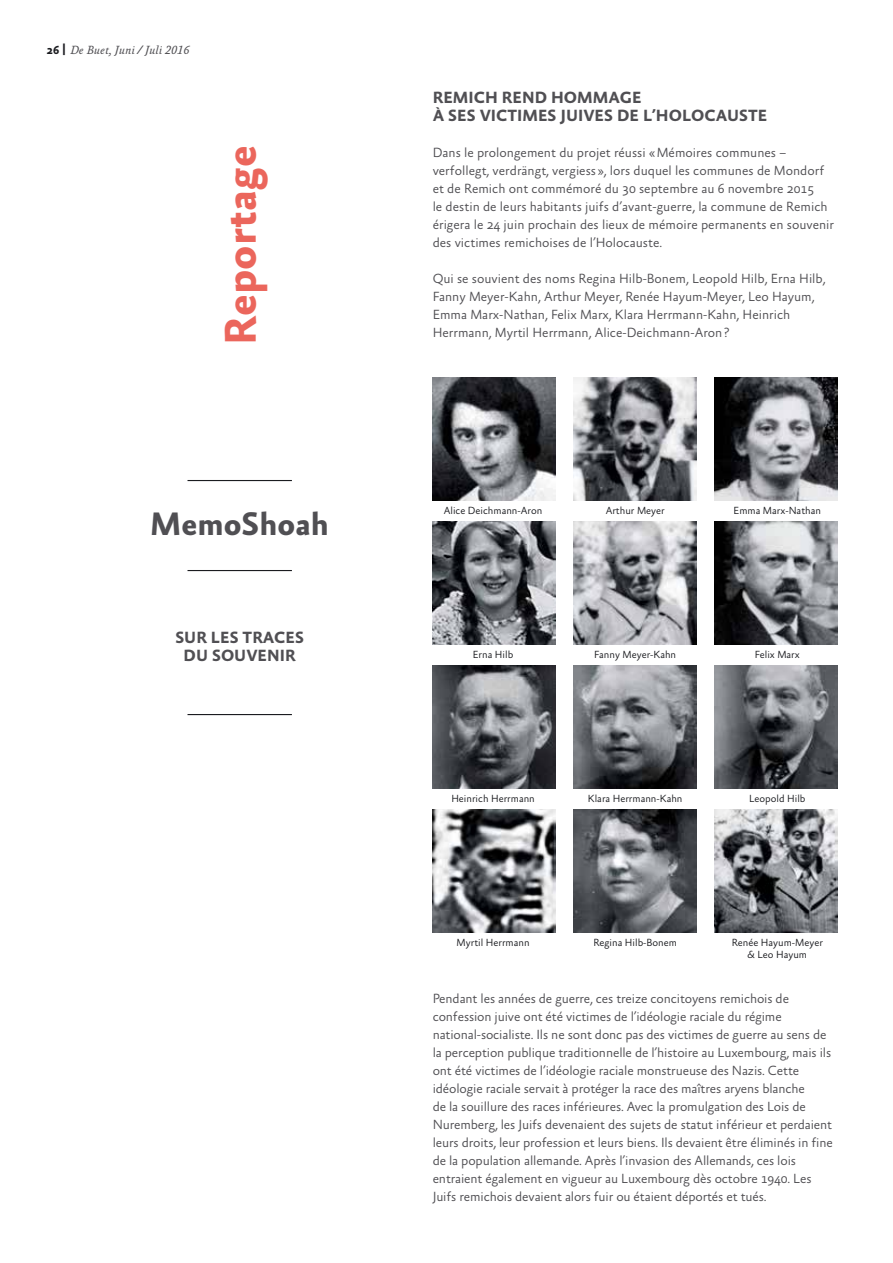
<style>
.page{position:relative;width:893px;height:1263px;background:#fff}
.page>*{position:absolute;margin:0;border:0;box-sizing:border-box;transform-origin:0 0}
.t1{font:700 45px "Absara Sans";color:#eb665c}
.t2{font:700 33px "Absara Sans TF";color:#504f53}
.t3{font:700 16.5px/18px "Absara Sans";color:#504f53}
.t4{font:300 13.5px/18px "Absara Sans";letter-spacing:-.01em;color:#504f53}
.t5{font:italic 12px "Absara TF";color:#504f53}
.t6{font:300 10.5px/12px "Absara Sans";color:#1b1c20;text-align:center}
.s1{font-family:"Absara Sans";font-weight:700;font-style:normal;color:#1b1c20}
</style>
<div class="page">
<img style="left:433px;top:377px;width:123px;height:123px">
<img style="left:433px;top:521px;width:123px;height:123px">
<img style="left:433px;top:665px;width:123px;height:123px">
<img style="left:433px;top:809px;width:123px;height:123px">
<img style="left:574px;top:377px;width:123px;height:123px">
<img style="left:574px;top:521px;width:123px;height:123px">
<img style="left:574px;top:665px;width:123px;height:123px">
<img style="left:574px;top:809px;width:123px;height:123px">
<img style="left:714px;top:377px;width:124px;height:123px">
<img style="left:714px;top:521px;width:124px;height:123px">
<img style="left:714px;top:665px;width:124px;height:123px">
<img style="left:714px;top:809px;width:124px;height:123px">
<hr style="left:188px;top:480px;width:104px;height:1px;background:#1b1c20">
<hr style="left:188px;top:570px;width:104px;height:1px;background:#1b1c20">
<hr style="left:188px;top:714px;width:104px;height:1px;background:#1b1c20">
<p class="t5" style="left:47px;top:43px;width:145px"><span class="s1">26 |</span> De Buet, Juni / Juli 2016</p>
<h1 class="t1" style="left:217px;top:345px;width:201px;rotate:-90deg">REPORTAGE</h1>
<h2 class="t2" style="left:150px;top:507px;width:180px">MemoShoah</h2>
<p class="t3" style="left:175px;top:629px;width:130px;text-align:center">SUR LES TRACES<br>DU SOUVENIR</p>
<p class="t3" style="left:433px;top:89px;width:334px">REMICH REND HOMMAGE<br>À SES VICTIMES JUIVES DE L’H OLOCAUSTE</p>
<p class="t4" style="left:433px;top:144px;width:403px">Dans le prolongement du projet réussi «Mémoires communes – verfollegt, verdrängt, vergiess », lors duquel les communes de Mondorf et de Remich ont commémoré du 30 septembre au 6 novembre 2015<br>le destin de leurs habitants juifs d’avant-guerre, la commune de Remich érigera le 24 juin prochain des lieux de mémoire permanents en souvenir des victimes remichoises de l’Holocauste.</p>
<p class="t4" style="left:433px;top:270px;width:394px">Qui se souvient des noms Regina Hilb-Bonem, Leopold Hilb, Erna Hilb, Fanny Meyer-Kahn, Arthur Meyer, Renée Hayum-Meyer, Leo Hayum, Emma Marx-Nathan, Felix Marx, Klara Herrmann-Kahn, Heinrich Herrmann, Myrtil Herrmann, Alice-Deichmann-Aron?</p>
<p class="t6" style="left:444px;top:504px;width:100px">Alice Deichmann-Aron</p>
<p class="t6" style="left:606px;top:504px;width:61px">Arthur Meyer</p>
<p class="t6" style="left:734px;top:504px;width:89px">Emma Marx-Nathan</p>
<p class="t6" style="left:473px;top:649px;width:42px">Erna Hilb</p>
<p class="t6" style="left:594px;top:649px;width:83px">Fanny Meyer-Kahn</p>
<p class="t6" style="left:755px;top:649px;width:46px">Felix Marx</p>
<p class="t6" style="left:451px;top:793px;width:85px">Heinrich Herrmann</p>
<p class="t6" style="left:588px;top:793px;width:96px">Klara Herrmann-Kahn</p>
<p class="t6" style="left:749px;top:793px;width:58px">Leopold Hilb</p>
<p class="t6" style="left:457px;top:937px;width:74px">Myrtil Herrmann</p>
<p class="t6" style="left:593px;top:937px;width:85px">Regina Hilb-Bonem</p>
<p class="t6" style="left:732px;top:937px;width:93px">Renée Hayum-Meyer &amp; Leo Hayum</p>
<p class="t4" style="left:433px;top:990px;width:402px">Pendant les années de guerre, ces treize concitoyens remichois de confession juive ont été victimes de l’idéologie raciale du régime national-socialiste. Ils ne sont donc pas des victimes de guerre au sens de la perception publique traditionnelle de l’histoire au Luxembourg, mais ils ont été victimes de l’idéologie raciale monstrueuse des Nazis. Cette idéologie raciale servait à protéger la race des maîtres aryens blanche<br>de la souillure des races inférieures. Avec la promulgation des Lois de Nuremberg, les Juifs devenaient des sujets de statut inférieur et perdaient leurs droits, leur profession et leurs biens. Ils devaient être éliminés in fine de la population allemande. Après l’invasion des Allemands, ces lois entraient également en vigueur au Luxembourg dès octobre 1940. Les Juifs remichois devaient alors fuir ou étaient déportés et tués.</p>
</div>
